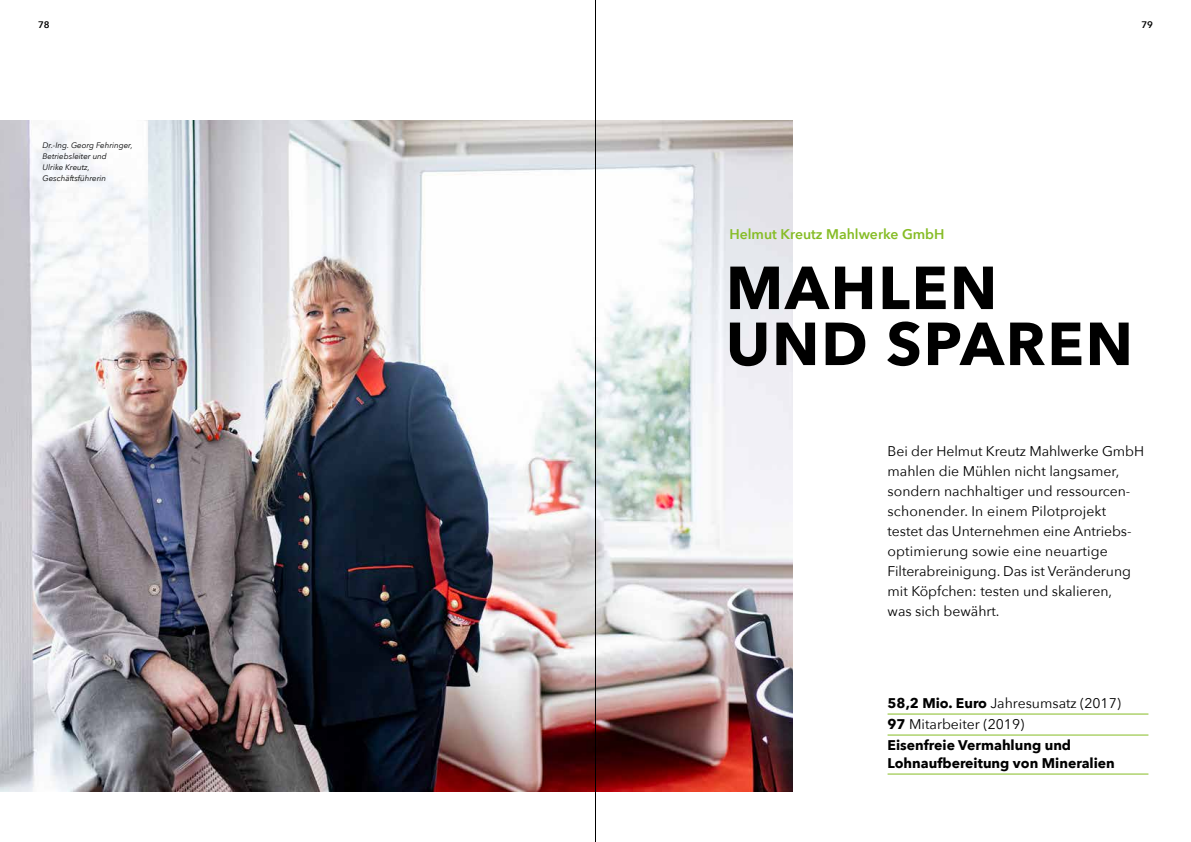
<style>
.page{position:relative;width:1191px;height:842px;background:#fff}
.page>*{position:absolute;margin:0;border:0;box-sizing:border-box;transform-origin:0 0}
.t1{font:700 60px/56px "Avenir Next";letter-spacing:.03em;color:#000}
.t2{font:14px/20px "Avenir Next";color:#000}
.t3{font:700 14px/21px "Avenir Next";color:#000}
.t4{font:600 14px "Avenir Next";color:#86bc25}
.t5{font:600 9.5px "Avenir Next";color:#000}
.t6{font:italic 8px/11px "Avenir Next";color:#000}
.s1{font-weight:400}
</style>
<div class="page">
<img style="left:0;top:120px;width:792px;height:672px">
<hr style="left:887px;top:714px;width:261px;height:1px;background:#86bc25">
<hr style="left:887px;top:735px;width:261px;height:1px;background:#86bc25">
<hr style="left:887px;top:774px;width:261px;height:1px;background:#86bc25">
<hr style="left:595px;top:0;width:1px;height:842px;background:#000">
<p class="t5" style="left:38px;top:17px;width:13px">78</p>
<p class="t5" style="left:1141px;top:17px;width:13px">79</p>
<p class="t6" style="left:43px;top:139px;width:92px">Dr.-Ing. Georg Fehringer,<br>Betriebsleiter und<br>Ulrike Kreutz,<br>Geschäftsführerin</p>
<p class="t4" style="left:729px;top:222px;width:216px">Helmut Kreutz Mahlwerke GmbH</p>
<h1 class="t1" style="left:726px;top:259px;width:408px">MAHLEN<br>UND SPAREN</h1>
<p class="t2" style="left:887px;top:441px;width:258px">Bei der Helmut Kreutz Mahlwerke GmbH mahlen die Mühlen nicht langsamer, sondern nachhaltiger und ressourcen&shy;schonender. In einem Pilotprojekt testet das Unternehmen eine Antriebs&shy;optimierung sowie eine neuartige Filterabreinigung. Das ist Veränderung mit Köpfchen: testen und skalieren,<br>was sich bewährt.</p>
<p class="t3" style="left:887px;top:692px;width:235px">58,2 Mio. Euro <span class="s1">Jahresumsatz (2017)<br></span>97 <span class="s1">Mitarbeiter (2019)<br></span>Eisenfreie Vermahlung und</p>
<p class="t3" style="left:887px;top:752px;width:229px">Lohnaufbereitung von Mineralien</p>
</div>
